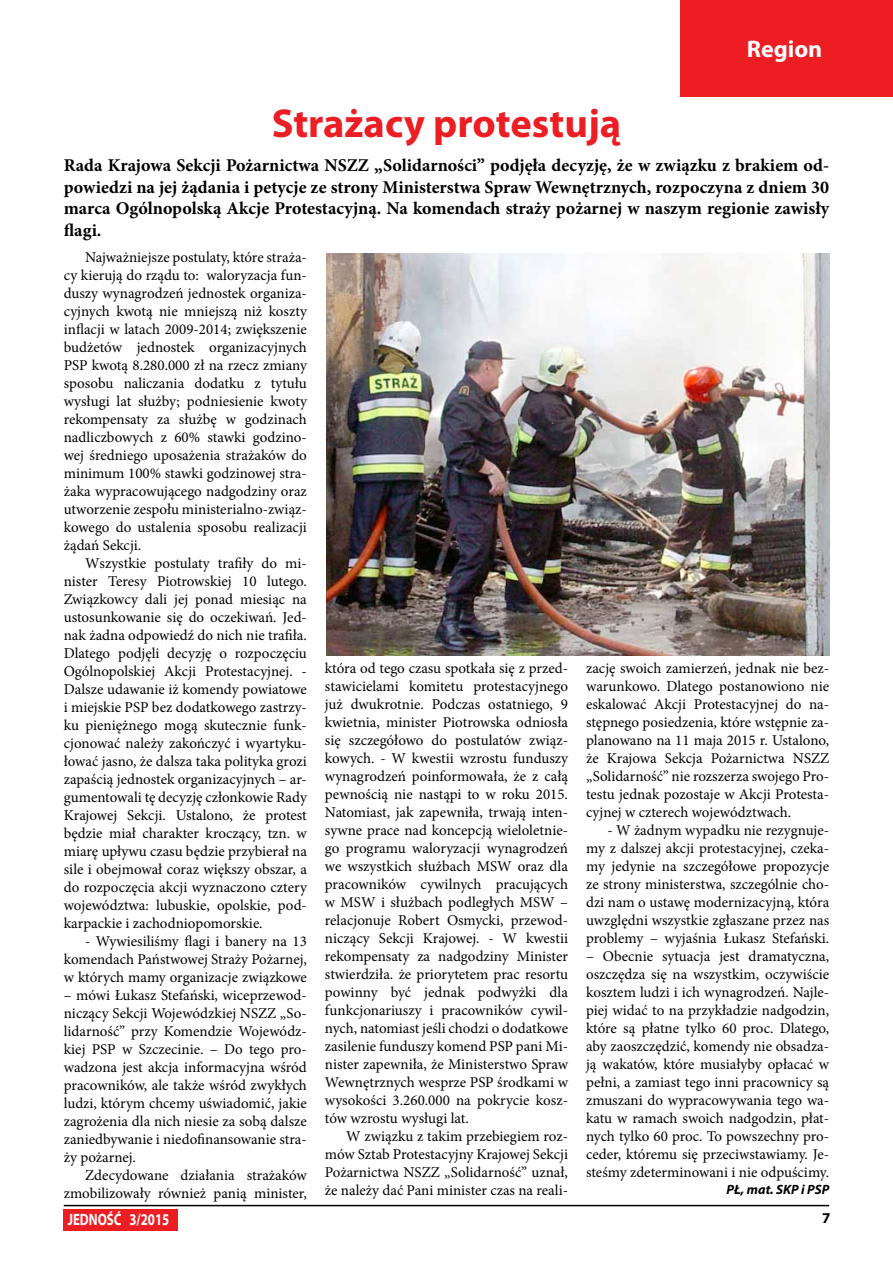
<style>
.page{position:relative;width:893px;height:1263px;background:#fff}
.page>*{position:absolute;margin:0;border:0;box-sizing:border-box;transform-origin:0 0}
.t1{font:700 40.5px "Myriad Pro";color:#ed1d24}
.t2{font:700 24px "Myriad Pro";color:#fff}
.t3{font:700 18px/21.6px "Minion Pro";color:#000;text-align:justify}
.t4{font:700 16.5px "Myriad Pro";color:#fff;scale:.78 1}
.t5{font:15px/18px "Minion Pro";color:#000;text-align:justify}
.t6{font:700 15px "Myriad Pro";color:#000}
.t7{font:italic 700 13.5px "Myriad Pro";color:#000}
</style>
<div class="page">
<div style="left:680px;top:0;width:213px;height:96px;background:#ed1d24"></div>
<div style="left:64px;top:1209px;width:114px;height:21px;background:#ed1d24"></div>
<hr style="left:64px;top:1205px;width:765px;height:1px;background:#000">
<img style="left:326px;top:253px;width:503px;height:402px">
<h2 class="t2" style="left:747px;top:33px;width:77px">Region</h2>
<h1 class="t1" style="left:272px;top:97px;width:351px">Strażacy protestują</h1>
<p class="t3" style="left:64px;top:154px;width:767px">Rada Krajowa Sekcji Pożarnictwa NSZZ „Solidarności” podjęła decyzję, że w związku z brakiem od&shy;powiedzi na jej żądania i petycje ze strony Ministerstwa Spraw Wewnętrznych, rozpoczyna z dniem 30 marca Ogólnopolską Akcje Protestacyjną. Na komendach straży pożarnej w naszym regionie zawisły flagi.</p>
<p class="t5" style="left:64px;top:249px;width:245px;text-indent:21px">Najważniejsze postulaty, które straża&shy;cy kierują do rządu to: waloryzacja fun&shy;duszy wynagrodzeń jednostek organiza&shy;cyjnych kwotą nie mniejszą niż koszty inflacji w latach 2009-2014; zwiększenie budżetów jednostek organizacyjnych PSP kwotą 8.280.000 zł na rzecz zmiany sposobu naliczania dodatku z tytułu wysługi lat służby; podniesienie kwoty rekompensaty za służbę w godzinach nadliczbowych z 60% stawki godzino&shy;wej średniego uposażenia strażaków do minimum 100% stawki godzinowej stra&shy;żaka wypracowującego nadgodziny oraz utworzenie zespołu ministerialno-związ&shy;kowego do ustalenia sposobu realizacji żądań Sekcji.</p>
<p class="t5" style="left:64px;top:555px;width:245px;text-indent:21px">Wszystkie postulaty trafiły do mi&shy;nister Teresy Piotrowskiej 10 lutego.<br>Związkowcy dali jej ponad miesiąc na ustosunkowanie się do oczekiwań. Jed&shy;nak żadna odpowiedź do nich nie trafiła.<br>Dlatego podjęli decyzję o rozpoczęciu Ogólnopolskiej Akcji Protestacyjnej. - Dalsze udawanie iż komendy powiatowe i miejskie PSP bez dodatkowego zastrzy&shy;ku pieniężnego mogą skutecznie funk&shy;cjonować należy zakończyć i wyartyku&shy;łować jasno, że dalsza taka polityka grozi zapaścią jednostek organizacyjnych – ar&shy;gumentowali tę decyzję członkowie Rady Krajowej Sekcji. Ustalono, że protest będzie miał charakter kroczący, tzn. w miarę upływu czasu będzie przybierał na sile i obejmował coraz większy obszar, a do rozpoczęcia akcji wyznaczono cztery województwa: lubuskie, opolskie, pod&shy;karpackie i zachodniopomorskie.</p>
<p class="t5" style="left:64px;top:933px;width:245px;text-indent:21px">- Wywiesiliśmy flagi i banery na 13 komendach Państwowej Straży Pożarnej, w których mamy organizacje związkowe</p>
<p class="t5" style="left:64px;top:987px;width:245px">– mówi Łukasz Stefański, wiceprzewod&shy;niczący Sekcji Wojewódzkiej NSZZ „So&shy;lidarność” przy Komendzie Wojewódz&shy;kiej PSP w Szczecinie. – Do tego pro&shy;wadzona jest akcja informacyjna wśród pracowników, ale także wśród zwykłych ludzi, którym chcemy uświadomić, jakie zagrożenia dla nich niesie za sobą dalsze zaniedbywanie i niedofinansowanie stra&shy;ży pożarnej.</p>
<p class="t5" style="left:64px;top:1167px;width:245px;text-align:right">Zdecydowane działania strażaków zmobilizowały również panią minister,</p>
<p class="t5" style="left:325px;top:660px;width:245px">która od tego czasu spotkała się z przed&shy;stawicielami komitetu protestacyjnego już dwukrotnie. Podczas ostatniego, 9 kwietnia, minister Piotrowska odniosła się szczegółowo do postulatów związ&shy;kowych. - W kwestii wzrostu funduszy wynagrodzeń poinformowała, że z całą pewnością nie nastąpi to w roku 2015.<br>Natomiast, jak zapewniła, trwają inten&shy;sywne prace nad koncepcją wieloletnie&shy;go programu waloryzacji wynagrodzeń we wszystkich służbach MSW oraz dla pracowników cywilnych pracujących w MSW i służbach podległych MSW – relacjonuje Robert Osmycki, przewod&shy;niczący Sekcji Krajowej. - W kwestii rekompensaty za nadgodziny Minister stwierdziła. że priorytetem prac resortu powinny być jednak podwyżki dla funkcjonariuszy i pracowników cywil&shy;nych, natomiast jeśli chodzi o dodatkowe zasilenie funduszy komend PSP pani Mi&shy;nister zapewniła, że Ministerstwo Spraw Wewnętrznych wesprze PSP środkami w wysokości 3.260.000 na pokrycie kosz&shy;tów wzrostu wysługi lat.</p>
<p class="t5" style="left:325px;top:1128px;width:245px;text-indent:21px">W związku z takim przebiegiem roz&shy;mów Sztab Protestacyjny Krajowej Sekcji Pożarnictwa NSZZ „Solidarność” uznał, że należy dać Pani minister czas na reali-</p>
<p class="t5" style="left:586px;top:660px;width:245px">zację swoich zamierzeń, jednak nie bez&shy;warunkowo. Dlatego postanowiono nie eskalować Akcji Protestacyjnej do na&shy;stępnego posiedzenia, które wstępnie za&shy;planowano na 11 maja 2015 r. Ustalono, że Krajowa Sekcja Pożarnictwa NSZZ „Solidarność” nie rozszerza swojego Pro&shy;testu jednak pozostaje w Akcji Protesta&shy;cyjnej w czterech województwach.</p>
<p class="t5" style="left:586px;top:822px;width:245px;text-indent:21px">- W żadnym wypadku nie rezygnuje&shy;my z dalszej akcji protestacyjnej, czeka&shy;my jedynie na szczegółowe propozycje ze strony ministerstwa, szczególnie cho&shy;dzi nam o ustawę modernizacyjną, która uwzględni wszystkie zgłaszane przez nas problemy – wyjaśnia Łukasz Stefański.</p>
<p class="t5" style="left:586px;top:948px;width:245px">– Obecnie sytuacja jest dramatyczna, oszczędza się na wszystkim, oczywiście kosztem ludzi i ich wynagrodzeń. Najle&shy;piej widać to na przykładzie nadgodzin, które są płatne tylko 60 proc. Dlatego, aby zaoszczędzić, komendy nie obsadza&shy;ją wakatów, które musiałyby opłacać w pełni, a zamiast tego inni pracownicy są zmuszani do wypracowywania tego wa&shy;katu w ramach swoich nadgodzin, płat&shy;nych tylko 60 proc. To powszechny pro&shy;ceder, któremu się przeciwstawiamy. Je&shy;steśmy zdeterminowani i nie odpuścimy.</p>
<p class="t7" style="left:727px;top:1180px;width:104px">PŁ, mat. SKP i PSP</p>
<p class="t4" style="left:68px;top:1208px;width:132px">JEDNOŚĆ 3/2015</p>
<p class="t6" style="left:822px;top:1208px;width:10px">7</p>
</div>
